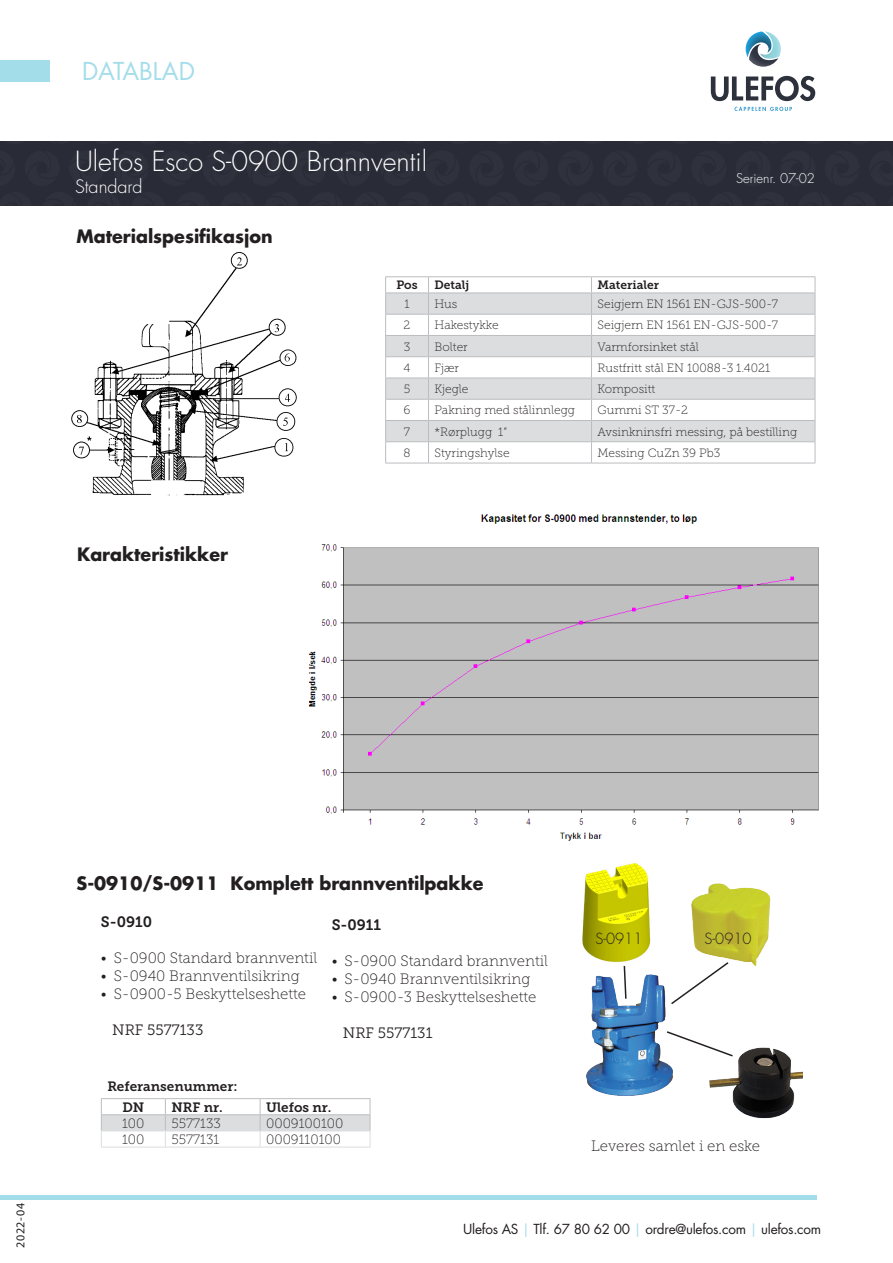
<style>
.page{position:relative;width:893px;height:1263px;background:#fff}
.page>*{position:absolute;margin:0;border:0;box-sizing:border-box;transform-origin:0 0}
.t1{font:300 27px "Futura Std";color:#fff}
.t2{font:24px "Futura Std";color:#a4ddea}
.t3{font:700 18px "Futura Std";color:#231f20}
.t4{font:300 18px "Futura Std";color:#fff}
.t5{font:15px "Museo Slab 100";color:#231f20}
.t6{font:15px "Museo Slab 300";color:#231f20}
.t7{font:15px "Museo Slab 700";color:#231f20}
.t8{font:300 15px "Futura Std";color:#231f20}
.t9{font:13.5px "Futura Std";letter-spacing:-.02em;color:#231f20}
.t10{font:13.5px "Museo Slab 100";color:#231f20}
.t11{font:13.5px/20.5px "Museo Slab 700";color:#231f20}
.t12{font:300 13.05px "Futura Std";color:#fff}
.t13{font:12px "Museo Slab 100";color:#231f20}
.t14{font:12px "Museo Slab 700";color:#231f20}
.t15{font:12px "Myriad Pro";letter-spacing:.06em;color:#231f20}
.s1{color:#a4ddea}
</style>
<div class="page">
<img style="left:308px;top:514px;width:511px;height:327px">
<svg style="left:386px;top:294px;width:429px;height:147px;fill:#dcdddf"></svg>
<hr style="left:385px;top:276px;width:43px;height:1px;background:#bcbdc0">
<hr style="left:428px;top:276px;width:163px;height:1px;background:#bcbdc0">
<hr style="left:591px;top:276px;width:224px;height:1px;background:#bcbdc0">
<hr style="left:385px;top:293px;width:43px;height:1px;background:#bcbdc0">
<hr style="left:428px;top:293px;width:163px;height:1px;background:#bcbdc0">
<hr style="left:591px;top:293px;width:224px;height:1px;background:#bcbdc0">
<hr style="left:385px;top:314px;width:43px;height:1px;background:#bcbdc0">
<hr style="left:428px;top:314px;width:163px;height:1px;background:#bcbdc0">
<hr style="left:591px;top:314px;width:224px;height:1px;background:#bcbdc0">
<hr style="left:385px;top:335px;width:43px;height:1px;background:#bcbdc0">
<hr style="left:428px;top:335px;width:163px;height:1px;background:#bcbdc0">
<hr style="left:591px;top:335px;width:224px;height:1px;background:#bcbdc0">
<hr style="left:385px;top:356px;width:43px;height:1px;background:#bcbdc0">
<hr style="left:428px;top:356px;width:163px;height:1px;background:#bcbdc0">
<hr style="left:591px;top:356px;width:224px;height:1px;background:#bcbdc0">
<hr style="left:385px;top:378px;width:43px;height:1px;background:#bcbdc0">
<hr style="left:428px;top:378px;width:163px;height:1px;background:#bcbdc0">
<hr style="left:591px;top:378px;width:224px;height:1px;background:#bcbdc0">
<hr style="left:385px;top:399px;width:43px;height:1px;background:#bcbdc0">
<hr style="left:428px;top:399px;width:163px;height:1px;background:#bcbdc0">
<hr style="left:591px;top:399px;width:224px;height:1px;background:#bcbdc0">
<hr style="left:385px;top:420px;width:43px;height:1px;background:#bcbdc0">
<hr style="left:428px;top:420px;width:163px;height:1px;background:#bcbdc0">
<hr style="left:591px;top:420px;width:224px;height:1px;background:#bcbdc0">
<hr style="left:385px;top:441px;width:43px;height:1px;background:#bcbdc0">
<svg style="left:385px;top:277px;width:1px;height:186px"></svg>
<hr style="left:428px;top:441px;width:163px;height:1px;background:#bcbdc0">
<svg style="left:428px;top:277px;width:1px;height:186px"></svg>
<hr style="left:591px;top:441px;width:224px;height:1px;background:#bcbdc0">
<svg style="left:591px;top:277px;width:1px;height:186px"></svg>
<svg style="left:815px;top:277px;width:1px;height:186px"></svg>
<hr style="left:385px;top:463px;width:43px;height:1px;background:#bcbdc0">
<hr style="left:428px;top:463px;width:163px;height:1px;background:#bcbdc0">
<hr style="left:591px;top:463px;width:224px;height:1px;background:#bcbdc0">
<hr style="left:101px;top:1098px;width:64px;height:1px;background:#bcbdc0">
<hr style="left:165px;top:1098px;width:95px;height:1px;background:#bcbdc0">
<hr style="left:260px;top:1098px;width:110px;height:1px;background:#bcbdc0">
<svg style="left:101px;top:1099px;width:270px;height:48px"></svg>
<hr style="left:101px;top:1147px;width:64px;height:1px;background:#dcdddf">
<hr style="left:165px;top:1147px;width:95px;height:1px;background:#dcdddf">
<hr style="left:260px;top:1147px;width:110px;height:1px;background:#dcdddf">
<img style="left:72px;top:252px;width:224px;height:244px">
<img style="left:709px;top:1047px;width:93px;height:72px">
<img style="left:691px;top:883px;width:80px;height:83px">
<img style="left:582px;top:863px;width:69px;height:99px">
<svg style="left:687px;top:961px;width:43px;height:33px"></svg>
<svg style="left:687px;top:1038px;width:47px;height:20px"></svg>
<img style="left:586px;top:966px;width:101px;height:130px">
<div style="left:0;top:141px;width:893px;height:64px;background:#292b37"></div>
<hr style="left:0;top:1195px;width:816px;height:4px;background:#a4ddea">
<div style="left:0;top:61px;width:50px;height:21px;background:#a4ddea"></div>
<svg style="left:734px;top:107px;width:58px;height:4px"></svg>
<svg style="left:746px;top:31px;width:35px;height:36px"></svg>
<svg style="left:711px;top:76px;width:104px;height:25px"></svg>
<h2 class="t2" style="left:82px;top:56px;width:114px">DATABLAD</h2>
<h1 class="t1" style="left:75px;top:145px;width:354px">Ulefos Esco S-0900 Brannventil</h1>
<h3 class="t4" style="left:75px;top:176px;width:69px">Standard</h3>
<h3 class="t3" style="left:77px;top:225px;width:198px">Materialspesifikasjon</h3>
<p class="t12" style="left:736px;top:170px;width:80px">Serienr. 07-02</p>
<h3 class="t3" style="left:77px;top:542px;width:152px">Karakteristikker</h3>
<p class="t14" style="left:396px;top:278px;width:23px">Pos</p>
<p class="t14" style="left:434px;top:278px;width:36px">Detalj</p>
<p class="t14" style="left:597px;top:278px;width:63px">Materialer</p>
<p class="t13" style="left:404px;top:297px;width:7px">1</p>
<p class="t13" style="left:434px;top:297px;width:24px">Hus</p>
<p class="t13" style="left:597px;top:297px;width:182px">Seigjern EN 1561 EN-GJS-500-7</p>
<p class="t13" style="left:404px;top:319px;width:8px">2</p>
<p class="t13" style="left:434px;top:319px;width:66px">Hakestykke</p>
<p class="t13" style="left:597px;top:319px;width:182px">Seigjern EN 1561 EN-GJS-500-7</p>
<p class="t13" style="left:404px;top:340px;width:8px">3</p>
<p class="t13" style="left:434px;top:340px;width:35px">Bolter</p>
<p class="t13" style="left:597px;top:340px;width:103px">Varmforsinket stål</p>
<p class="t13" style="left:404px;top:361px;width:8px">4</p>
<p class="t13" style="left:434px;top:361px;width:26px">Fjær</p>
<p class="t13" style="left:597px;top:361px;width:174px">Rustfritt stål EN 10088-3 1.4021</p>
<p class="t13" style="left:404px;top:383px;width:8px">5</p>
<p class="t13" style="left:434px;top:383px;width:36px">Kjegle</p>
<p class="t13" style="left:597px;top:383px;width:59px">Kompositt</p>
<p class="t13" style="left:404px;top:404px;width:8px">6</p>
<p class="t13" style="left:434px;top:404px;width:142px">Pakning med stålinnlegg</p>
<p class="t13" style="left:597px;top:404px;width:92px">Gummi ST 37-2</p>
<p class="t13" style="left:404px;top:425px;width:8px">7</p>
<p class="t13" style="left:434px;top:425px;width:74px">*Rørplugg 1”</p>
<p class="t13" style="left:597px;top:425px;width:201px">Avsinkninsfri messing, på bestilling</p>
<p class="t13" style="left:403px;top:446px;width:9px">8</p>
<p class="t13" style="left:434px;top:446px;width:77px">Styringshylse</p>
<p class="t13" style="left:597px;top:446px;width:124px">Messing CuZn 39 Pb3</p>
<p class="t15" style="left:13px;top:1248px;width:46px;rotate:-90deg">2022-04</p>
<h3 class="t3" style="left:77px;top:871px;width:408px">S-0910/S-0911 Komplett brannventilpakke</h3>
<p class="t7" style="left:101px;top:913px;width:53px">S-0910</p>
<p class="t5" style="left:101px;top:950px;width:218px">• S-0900 Standard brannventil</p>
<p class="t5" style="left:101px;top:968px;width:200px">• S-0940 Brannventilsikring</p>
<p class="t5" style="left:101px;top:986px;width:207px">• S-0900-5 Beskyttelseshette</p>
<p class="t6" style="left:112px;top:1022px;width:93px">NRF 5577133</p>
<p class="t7" style="left:332px;top:916px;width:51px">S-0911</p>
<p class="t5" style="left:332px;top:952px;width:218px">• S-0900 Standard brannventil</p>
<p class="t5" style="left:332px;top:970px;width:200px">• S-0940 Brannventilsikring</p>
<p class="t5" style="left:332px;top:988px;width:206px">• S-0900-3 Beskyttelseshette</p>
<p class="t6" style="left:343px;top:1024px;width:91px">NRF 5577131</p>
<p class="t11" style="left:122px;top:1076px;width:117px;text-indent:-15px">Referansenummer:<br>DN</p>
<p class="t11" style="left:171px;top:1097px;width:53px">NRF nr.</p>
<p class="t11" style="left:266px;top:1097px;width:67px">Ulefos nr.</p>
<p class="t10" style="left:122px;top:1116px;width:24px">100</p>
<p class="t10" style="left:171px;top:1116px;width:51px">5577133</p>
<p class="t10" style="left:266px;top:1116px;width:79px">0009100100</p>
<p class="t10" style="left:122px;top:1132px;width:24px">100</p>
<p class="t10" style="left:171px;top:1132px;width:49px">5577131</p>
<p class="t10" style="left:266px;top:1132px;width:76px">0009110100</p>
<p class="t8" style="left:595px;top:929px;width:49px">S-0911</p>
<p class="t8" style="left:705px;top:929px;width:49px">S-0910</p>
<p class="t5" style="left:591px;top:1138px;width:170px">Leveres samlet i en eske</p>
<p class="t9" style="left:463px;top:1220px;width:359px">Ulefos AS <span class="s1">|</span> Tlf. 67 80 62 00 <span class="s1">|</span> ordre@ulefos.com <span class="s1">|</span> ulefos.com</p>
</div>
